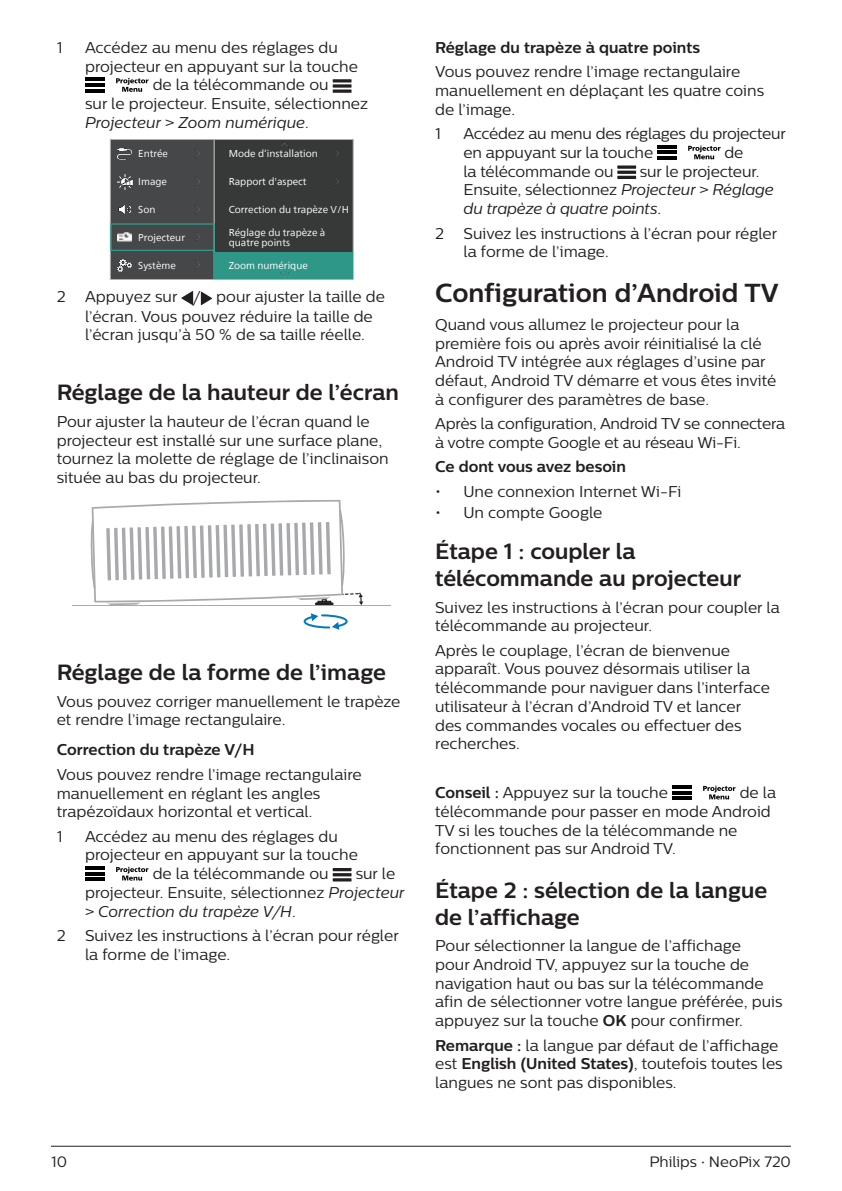
<style>
.page{position:relative;width:842px;height:1191px;background:#fff}
.page>*{position:absolute;margin:0;border:0;box-sizing:border-box;transform-origin:0 0}
.t1{font:700 26px "Centrale Sans";color:#231f20}
.t2{font:700 22px/26.4px "Centrale Sans";color:#231f20}
.t3{font:15.6px/18.8px "Centrale Sans";color:#231f20}
.t4{font:italic 15.6px/18.8px "Centrale Sans";letter-spacing:-.01em;color:#231f20}
.t5{font:700 15.6px "Centrale Sans";color:#231f20}
.t6{font:15px "Centrale Sans";color:#231f20}
.t7{font:10px/10px "Neue Frutiger World";color:#fff}
.s1{font-style:normal}
.s2{font-size:16.4px}
.s3{font-style:italic}
.s4{font-weight:700}
</style>
<div class="page">
<hr style="left:51px;top:1145px;width:740px;height:1px;background:#231f20">
<hr style="left:85px;top:78px;width:20px;height:3px;background:#000">
<hr style="left:85px;top:83px;width:20px;height:4px;background:#000">
<hr style="left:85px;top:89px;width:20px;height:3px;background:#000">
<svg style="left:116px;top:78px;width:33px;height:14px"></svg>
<svg style="left:333px;top:79px;width:19px;height:14px"></svg>
<div style="left:110px;top:139px;width:105px;height:141px;background:#454748;border:1px solid #b0b0b0"></div>
<div style="left:214px;top:139px;width:140px;height:141px;background:#373838;border:1px solid #b0b0b0"></div>
<div style="left:215px;top:252px;width:138px;height:27px;background:#2e9788"></div>
<div style="left:110px;top:223px;width:105px;height:28px;border:1px solid #2e9788"></div>
<img style="left:117px;top:149px;width:14px;height:11px">
<img style="left:117px;top:174px;width:15px;height:15px">
<img style="left:117px;top:259px;width:14px;height:13px">
<img style="left:117px;top:232px;width:14px;height:10px">
<svg style="left:118px;top:205px;width:13px;height:9px"></svg>
<svg style="left:280px;top:272px;width:8px;height:5px"></svg>
<svg style="left:281px;top:143px;width:7px;height:4px"></svg>
<svg style="left:181px;top:291px;width:12px;height:14px"></svg>
<svg style="left:201px;top:292px;width:11px;height:13px"></svg>
<svg style="left:304px;top:613px;width:44px;height:17px"></svg>
<hr style="left:73px;top:605px;width:318px;height:1px;background:#a7a9ac">
<svg style="left:90px;top:500px;width:273px;height:105px"></svg>
<hr style="left:85px;top:866px;width:20px;height:3px;background:#000">
<hr style="left:85px;top:872px;width:20px;height:3px;background:#000">
<hr style="left:85px;top:877px;width:20px;height:4px;background:#000">
<svg style="left:116px;top:866px;width:33px;height:14px"></svg>
<svg style="left:333px;top:868px;width:19px;height:13px"></svg>
<hr style="left:657px;top:145px;width:20px;height:4px;background:#000">
<hr style="left:657px;top:151px;width:20px;height:3px;background:#000">
<hr style="left:657px;top:156px;width:20px;height:4px;background:#000">
<svg style="left:688px;top:146px;width:33px;height:13px"></svg>
<svg style="left:617px;top:165px;width:19px;height:14px"></svg>
<hr style="left:672px;top:785px;width:20px;height:3px;background:#000">
<hr style="left:672px;top:791px;width:20px;height:3px;background:#000">
<hr style="left:672px;top:796px;width:20px;height:4px;background:#000">
<svg style="left:703px;top:785px;width:32px;height:14px"></svg>
<p class="t3" style="left:57px;top:38px;width:7px">1</p>
<p class="t3" style="left:85px;top:38px;width:254px">Accédez au menu des réglages du</p>
<p class="t3" style="left:85px;top:57px;width:274px">projecteur en appuyant sur la touche</p>
<p class="t3" style="left:153px;top:75px;width:177px">de la télécommande ou</p>
<p class="t3" style="left:85px;top:94px;width:284px">sur le projecteur. Ensuite, sélectionnez</p>
<p class="t4" style="left:85px;top:113px;width:225px">Projecteur <span class="s1">&gt;</span> Zoom numérique<span class="s1">.</span></p>
<p class="t7" style="left:138px;top:149px;width:31px">Entrée</p>
<p class="t7" style="left:229px;top:149px;width:91px">Mode d’installation</p>
<p class="t7" style="left:229px;top:177px;width:79px">Rapport d'aspect</p>
<p class="t7" style="left:229px;top:205px;width:122px">Correction du trapèze V/H</p>
<p class="t7" style="left:229px;top:227px;width:98px">Réglage du trapèze à quatre points</p>
<p class="t7" style="left:138px;top:177px;width:30px">Image</p>
<p class="t7" style="left:138px;top:205px;width:19px">Son</p>
<p class="t7" style="left:138px;top:232px;width:48px">Projecteur</p>
<p class="t7" style="left:138px;top:261px;width:39px">Système</p>
<p class="t7" style="left:229px;top:261px;width:81px">Zoom numérique</p>
<p class="t3" style="left:57px;top:287px;width:10px">2</p>
<p class="t3" style="left:85px;top:287px;width:302px">Appuyez sur <span class="s2">/</span> pour ajuster la taille de l’écran. Vous pouvez réduire la taille de l’écran jusqu’à 50 % de sa taille réelle.</p>
<h2 class="t2" style="left:57px;top:379px;width:344px">Réglage de la hauteur de l’écran</h2>
<p class="t3" style="left:57px;top:412px;width:333px">Pour ajuster la hauteur de l’écran quand le projecteur est installé sur une surface plane, tournez la molette de réglage de l’inclinaison située au bas du projecteur.</p>
<h2 class="t2" style="left:57px;top:658px;width:331px">Réglage de la forme de l’image</h2>
<p class="t3" style="left:57px;top:691px;width:345px">Vous pouvez corriger manuellement le trapèze et rendre l’image rectangulaire.</p>
<p class="t5" style="left:57px;top:740px;width:199px">Correction du trapèze V/H</p>
<p class="t3" style="left:57px;top:764px;width:307px">Vous pouvez rendre l’image rectangulaire manuellement en réglant les angles trapézoïdaux horizontal et vertical.</p>
<p class="t3" style="left:57px;top:826px;width:7px">1</p>
<p class="t3" style="left:85px;top:826px;width:254px">Accédez au menu des réglages du</p>
<p class="t3" style="left:85px;top:845px;width:274px">projecteur en appuyant sur la touche</p>
<p class="t3" style="left:153px;top:864px;width:177px">de la télécommande ou</p>
<p class="t3" style="left:85px;top:864px;width:321px;text-indent:271px">sur le projecteur. Ensuite, sélectionnez <span class="s3">Projecteur </span>&gt; <span class="s3">Correction du trapèze V/H</span>.</p>
<p class="t3" style="left:57px;top:926px;width:10px">2</p>
<p class="t3" style="left:85px;top:926px;width:315px">Suivez les instructions à l’écran pour régler la forme de l’image.</p>
<p class="t5" style="left:435px;top:38px;width:266px">Réglage du trapèze à quatre points</p>
<p class="t3" style="left:435px;top:62px;width:331px">Vous pouvez rendre l’image rectangulaire manuellement en déplaçant les quatre coins de l’image.</p>
<p class="t3" style="left:435px;top:124px;width:7px">1</p>
<p class="t3" style="left:463px;top:124px;width:324px">Accédez au menu des réglages du projecteur en appuyant sur la touche</p>
<p class="t3" style="left:724px;top:143px;width:20px">de</p>
<p class="t4" style="left:463px;top:162px;width:312px;text-indent:176px"><span class="s1">sur le projecteur.<br>Ensuite, sélectionnez</span> Projecteur <span class="s1">&gt;</span> Réglage du trapèze à quatre points<span class="s1">.</span></p>
<p class="t3" style="left:463px;top:162px;width:151px">la télécommande ou</p>
<p class="t3" style="left:435px;top:223px;width:10px">2</p>
<p class="t3" style="left:463px;top:223px;width:315px">Suivez les instructions à l’écran pour régler la forme de l’image.</p>
<h1 class="t1" style="left:435px;top:277px;width:345px">Configuration d’Android TV</h1>
<p class="t3" style="left:435px;top:315px;width:343px">Quand vous allumez le projecteur pour la première fois ou après avoir réinitialisé la clé Android TV intégrée aux réglages d’usine par défaut, Android TV démarre et vous êtes invité à configurer des paramètres de base.</p>
<p class="t3" style="left:435px;top:414px;width:352px">Après la configuration, Android TV se connectera à votre compte Google et au réseau Wi-Fi.</p>
<p class="t5" style="left:435px;top:457px;width:192px">Ce dont vous avez besoin</p>
<p class="t3" style="left:435px;top:481px;width:248px">• Une connexion Internet Wi-Fi</p>
<p class="t3" style="left:435px;top:503px;width:169px">• Un compte Google</p>
<h2 class="t2" style="left:435px;top:538px;width:308px">Étape 1 : coupler la télécommande au projecteur</h2>
<p class="t3" style="left:435px;top:597px;width:346px">Suivez les instructions à l’écran pour coupler la télécommande au projecteur.</p>
<p class="t3" style="left:435px;top:640px;width:336px">Après le couplage, l’écran de bienvenue apparaît. Vous pouvez désormais utiliser la télécommande pour naviguer dans l’interface utilisateur à l’écran d’Android TV et lancer des commandes vocales ou effectuer des recherches.</p>
<p class="t3" style="left:435px;top:783px;width:234px"><span class="s4">Conseil :</span> Appuyez sur la touche</p>
<p class="t3" style="left:435px;top:783px;width:343px;text-indent:305px">de la télécommande pour passer en mode Android<br>TV si les touches de la télécommande ne fonctionnent pas sur Android TV.</p>
<h2 class="t2" style="left:435px;top:877px;width:334px">Étape 2 : sélection de la langue de l’affichage</h2>
<p class="t3" style="left:435px;top:936px;width:349px">Pour sélectionner la langue de l’affichage<br>pour Android TV, appuyez sur la touche de navigation haut ou bas sur la télécommande afin de sélectionner votre langue préférée, puis appuyez sur la touche <span class="s4">OK</span> pour confirmer.</p>
<p class="t3" style="left:435px;top:1035px;width:349px"><span class="s4">Remarque :</span> la langue par défaut de l’affichage est <span class="s4">English (United States)</span>, toutefois toutes les langues ne sont pas disponibles.</p>
<p class="t6" style="left:51px;top:1153px;width:18px">10</p>
<p class="t6" style="left:649px;top:1153px;width:143px">Philips · NeoPix 720</p>
</div>
